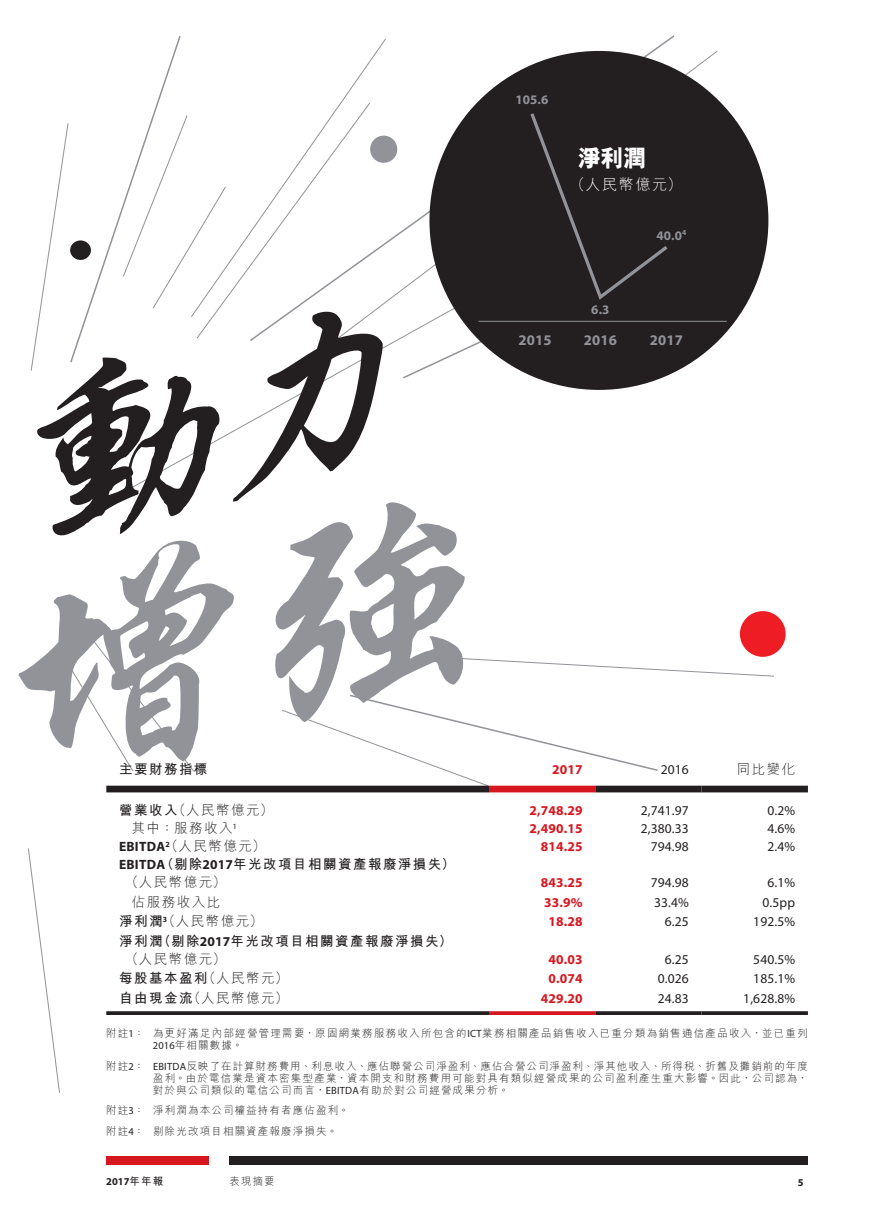
<style>
.page{position:relative;width:893px;height:1212px;background:#fff}
.page>*{position:absolute;margin:0;border:0;box-sizing:border-box;transform-origin:0 0}
.t1{font:800 24px "M Hei HK";color:#fff}
._01_Body_Text{font:300 15px "M Hei HK";letter-spacing:.11em;color:#fff}
.t2{font:700 14.7px "Myriad Pro";letter-spacing:.01em;color:#919398}
._15_Table_Stub{font:13.5px "Myriad Pro";letter-spacing:.01em;color:#231f20}
._15_Table_Stub-2{font:700 13.5px/18px "M Hei HK";letter-spacing:.11em;color:#231f20}
._15_Table_Stub-3{font:300 13.5px "M Hei HK";letter-spacing:.11em;color:#231f20}
._15_Table_Stub-4{font:700 13.5px "Myriad Pro";letter-spacing:.01em;color:#d7171f}
.t3{font:700 13.05px "Myriad Pro";color:#919398}
._02_Note_Text{font:300 10.5px/12px "M Hei HK";letter-spacing:.11em;color:#231f20}
.t4{font:700 10.5px "Myriad Pro";color:#231f20}
._15_Table_Stub-5{font:700 7.8px "Myriad Pro";color:#231f20}
.s1{font-weight:700}
.s2{font-family:"Myriad Pro";font-weight:700}
.s3{font-family:"Myriad Pro"}
.s4{font-weight:300}
.s5{font-family:"Myriad Pro";font-weight:400}
.s6{font-family:"M Hei HK"}
</style>
<div class="page">
<div style="left:106px;top:1156px;width:102px;height:9px;background:#d7171f"></div>
<div style="left:230px;top:1156px;width:578px;height:9px;background:#231f20"></div>
<div style="left:429px;top:51px;width:339px;height:339px;background:#231f20;border-radius:50%"></div>
<svg style="left:28px;top:848px;width:32px;height:245px"></svg>
<svg style="left:472px;top:656px;width:302px;height:20px"></svg>
<svg style="left:472px;top:724px;width:187px;height:62px"></svg>
<svg style="left:31px;top:36px;width:339px;height:335px"></svg>
<div style="left:370px;top:136px;width:27px;height:27px;background:#919398;border-radius:50%"></div>
<div style="left:70px;top:240px;width:21px;height:20px;background:#231f20;border-radius:50%"></div>
<div style="left:740px;top:611px;width:46px;height:46px;background:#ee1d23;border-radius:50%"></div>
<hr style="left:479px;top:321px;width:248px;height:1px;background:#919398">
<svg style="left:401px;top:110px;width:298px;height:270px"></svg>
<div style="left:106px;top:786px;width:383px;height:6px;background:#231f20"></div>
<div style="left:489px;top:786px;width:106px;height:6px;background:#d7171f"></div>
<div style="left:595px;top:786px;width:107px;height:6px;background:#231f20"></div>
<div style="left:702px;top:786px;width:106px;height:6px;background:#231f20"></div>
<svg style="left:106px;top:1011px;width:383px;height:4px;background:#302c2d"></svg>
<svg style="left:489px;top:1011px;width:106px;height:4px"></svg>
<svg style="left:595px;top:1011px;width:107px;height:4px"></svg>
<svg style="left:702px;top:1011px;width:106px;height:4px"></svg>
<svg style="left:36px;top:292px;width:347px;height:183px"></svg>
<svg style="left:63px;top:475px;width:409px;height:318px"></svg>
<p class="t3" style="left:515px;top:91px;width:34px">105.6</p>
<p class="t1" style="left:578px;top:147px;width:70px">淨利潤</p>
<p class="_01_Body_Text" style="left:570px;top:177px;width:113px">（人民幣億元）</p>
<p class="t3" style="left:591px;top:301px;width:20px">6.3</p>
<p class="t3" style="left:656px;top:227px;width:31px">40.0<sup>4</sup></p>
<p class="t2" style="left:518px;top:331px;width:35px">2015</p>
<p class="t2" style="left:584px;top:331px;width:35px">2016</p>
<p class="t2" style="left:650px;top:331px;width:35px">2017</p>
<p class="_15_Table_Stub-2" style="left:119px;top:758px;width:90px">主要財務指標</p>
<p class="_15_Table_Stub-4" style="left:552px;top:760px;width:32px">2017</p>
<p class="_15_Table_Stub" style="left:661px;top:761px;width:30px">2016</p>
<p class="_15_Table_Stub-3" style="left:737px;top:762px;width:60px">同比變化</p>
<p class="_15_Table_Stub-3" style="left:119px;top:803px;width:156px"><span class="s1">營業收入</span>（人民幣億元）</p>
<p class="_15_Table_Stub-4" style="left:530px;top:802px;width:54px">2,748.29</p>
<p class="_15_Table_Stub" style="left:641px;top:802px;width:50px">2,741.97</p>
<p class="_15_Table_Stub" style="left:767px;top:802px;width:29px">0.2%</p>
<p class="_15_Table_Stub-3" style="left:132px;top:821px;width:106px">其中：服務收入<sup>1</sup></p>
<p class="_15_Table_Stub-4" style="left:530px;top:820px;width:54px">2,490.15</p>
<p class="_15_Table_Stub" style="left:641px;top:820px;width:50px">2,380.33</p>
<p class="_15_Table_Stub" style="left:767px;top:820px;width:29px">4.6%</p>
<p class="_15_Table_Stub-3" style="left:119px;top:839px;width:148px"><span class="s2">EBITDA</span>（人民幣億元）</p>
<p class="_15_Table_Stub-5" style="left:165px;top:839px;width:6px">2</p>
<p class="_15_Table_Stub-4" style="left:541px;top:838px;width:43px">814.25</p>
<p class="_15_Table_Stub" style="left:651px;top:838px;width:40px">794.98</p>
<p class="_15_Table_Stub" style="left:767px;top:838px;width:29px">2.4%</p>
<p class="_15_Table_Stub-2" style="left:125px;top:854px;width:331px;text-indent:-6px"><span class="s3">EBITDA</span>（剔除<span class="s3">2017</span>年光改項目相關資產報廢淨損失）<span class="s4">（人民幣億元）</span></p>
<p class="_15_Table_Stub-4" style="left:541px;top:874px;width:43px">843.25</p>
<p class="_15_Table_Stub" style="left:651px;top:874px;width:40px">794.98</p>
<p class="_15_Table_Stub" style="left:767px;top:874px;width:29px">6.1%</p>
<p class="_15_Table_Stub-3" style="left:132px;top:895px;width:90px">佔服務收入比</p>
<p class="_15_Table_Stub-4" style="left:544px;top:893px;width:40px">33.9%</p>
<p class="_15_Table_Stub" style="left:654px;top:894px;width:36px">33.4%</p>
<p class="_15_Table_Stub" style="left:762px;top:894px;width:34px">0.5pp</p>
<p class="_15_Table_Stub-3" style="left:119px;top:914px;width:145px"><span class="s1">淨利潤</span>（人民幣億元）</p>
<p class="_15_Table_Stub-5" style="left:163px;top:914px;width:6px">3</p>
<p class="_15_Table_Stub-4" style="left:548px;top:913px;width:36px">18.28</p>
<p class="_15_Table_Stub" style="left:665px;top:913px;width:26px">6.25</p>
<p class="_15_Table_Stub" style="left:753px;top:913px;width:43px">192.5%</p>
<p class="_15_Table_Stub-2" style="left:125px;top:930px;width:329px;text-indent:-6px">淨利潤（剔除<span class="s3">2017</span>年光改項目相關資產報廢淨損失）<span class="s4">（人民幣億元）</span></p>
<p class="_15_Table_Stub-4" style="left:548px;top:950px;width:36px">40.03</p>
<p class="_15_Table_Stub" style="left:665px;top:951px;width:26px">6.25</p>
<p class="_15_Table_Stub" style="left:753px;top:951px;width:43px">540.5%</p>
<p class="_15_Table_Stub-2" style="left:119px;top:968px;width:171px">每股基本盈利<span class="s4">（人民幣元）</span></p>
<p class="_15_Table_Stub-4" style="left:548px;top:970px;width:36px">0.074</p>
<p class="_15_Table_Stub" style="left:658px;top:970px;width:33px">0.026</p>
<p class="_15_Table_Stub" style="left:753px;top:970px;width:43px">185.1%</p>
<p class="_15_Table_Stub-3" style="left:119px;top:991px;width:171px"><span class="s1">自由現金流</span>（人民幣億元）</p>
<p class="_15_Table_Stub-4" style="left:541px;top:989px;width:43px">429.20</p>
<p class="_15_Table_Stub" style="left:658px;top:990px;width:33px">24.83</p>
<p class="_15_Table_Stub" style="left:743px;top:990px;width:53px">1,628.8%</p>
<p class="_02_Note_Text" style="left:153px;top:1027px;width:656px;text-indent:-47px">附註<span class="s5">1</span>： 為更好滿足內部經營管理需要，原固網業務服務收入所包含的<span class="s5">ICT</span>業務相關產品銷售收入已重分類為銷售通信產品收入，並已重列<br><span class="s5">2016</span>年相關數據。</p>
<p class="_02_Note_Text" style="left:153px;top:1059px;width:656px;text-align:justify;text-indent:-47px">附註<span class="s5">2</span>： <span class="s5">EBITDA</span>反映了在計算財務費用、利息收入、應佔聯營公司淨盈利、應佔合營公司淨盈利、淨其他收入、所得稅、折舊及攤銷前的年度盈利。由於電信業是資本密集型產業，資本開支和財務費用可能對具有類似經營成果的公司盈利產生重大影響。因此，公司認為，對於與公司類似的電信公司而言，<span class="s5">EBITDA</span>有助於對公司經營成果分析。</p>
<p class="_02_Note_Text" style="left:106px;top:1104px;width:244px">附註<span class="s5">3</span>： 淨利潤為本公司權益持有者應佔盈利。</p>
<p class="_02_Note_Text" style="left:106px;top:1124px;width:233px">附註<span class="s5">4</span>： 剔除光改項目相關資產報廢淨損失。</p>
<p class="t4" style="left:106px;top:1175px;width:58px">2017<span class="s6">年年報</span></p>
<p class="_02_Note_Text" style="left:230px;top:1175px;width:47px">表現摘要</p>
<p class="t4" style="left:798px;top:1175px;width:7px">5</p>
</div>
